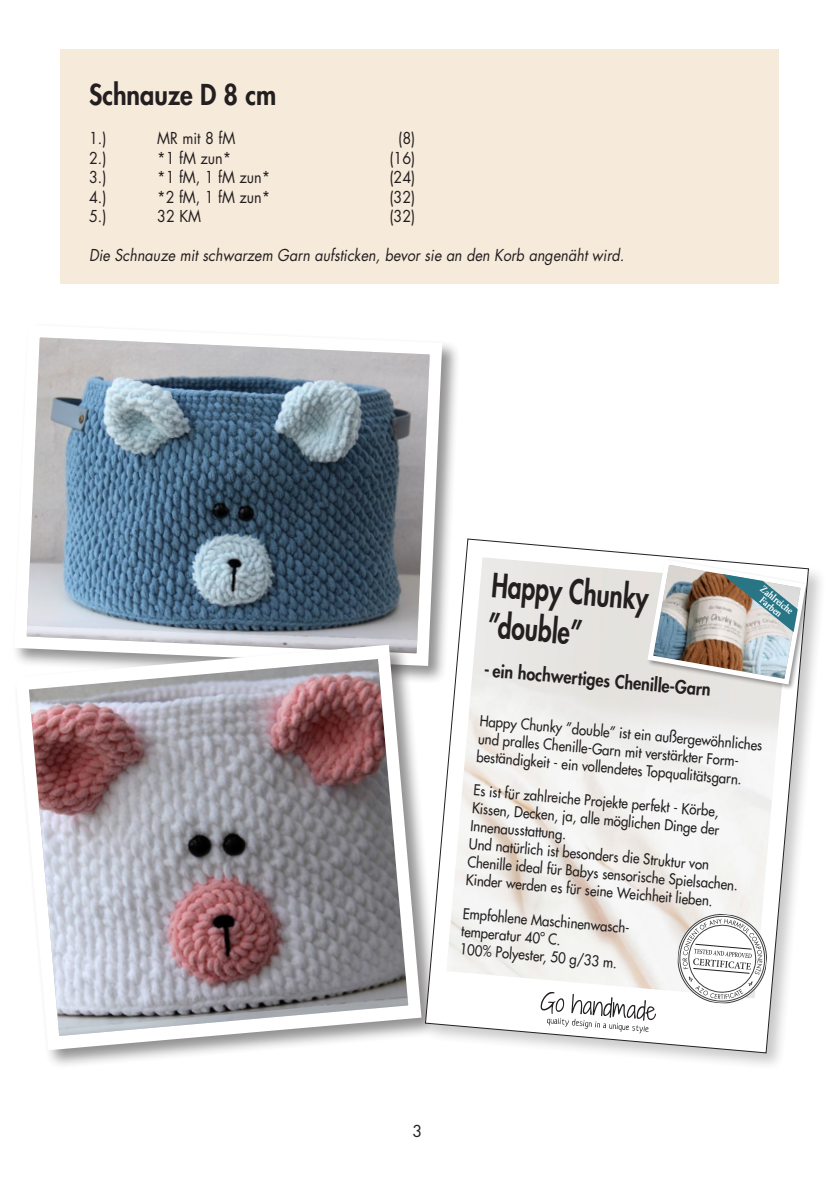
<style>
.page{position:relative;width:840px;height:1191px;background:#fff}
.page>*{position:absolute;margin:0;border:0;box-sizing:border-box;transform-origin:0 0}
.t1{font:800 32.6px/40.8px "Futura Std";color:#231f20;scale:.75 1}
.t2{font:800 28px "Futura Std";color:#231f20;scale:.9 1}
.t3{font:800 18px "Futura Std";color:#231f20;scale:.9 1}
.t4{font:16px "Futura Std";color:#231f20;scale:.9 1}
.t5{font:italic 16px "Futura Std";color:#231f20;scale:.9 1}
.t6{font:16px "Futura Std";color:#231f20}
.t7{font:500 14.6px/18px "Futura Std";color:#231f20;scale:.9 1}
.t8{font:700 10.4px/9px "Minion Pro";color:#fff;text-align:center;scale:.86 1}
</style>
<div class="page">
<svg style="left:26px;top:337px;width:422px;height:300px;background:#798a98"></svg>
<div style="left:13px;top:642px;width:428px;height:428px;background:#231f20;opacity:.5"></div>
<svg style="left:13px;top:637px;width:409px;height:420px"></svg>
<div style="left:422px;top:536px;width:404px;height:535px;background:#231f20;opacity:.24"></div>
<svg style="left:424px;top:538px;width:384px;height:515px"></svg>
<div style="left:61px;top:49px;width:717px;height:234px;background:#f6eada"></div>
<h2 class="t2" style="left:89px;top:77px;width:209px">Schnauze D 8 cm</h2>
<p class="t4" style="left:89px;top:128px;width:21px">1.)</p>
<p class="t4" style="left:157px;top:128px;width:88px">MR mit 8 fM</p>
<p class="t4" style="left:398px;top:128px;width:21px">(8)</p>
<p class="t4" style="left:89px;top:147px;width:21px">2.)</p>
<p class="t4" style="left:157px;top:147px;width:84px">*1 fM zun*</p>
<p class="t4" style="left:389px;top:147px;width:30px">(16)</p>
<p class="t4" style="left:89px;top:167px;width:21px">3.)</p>
<p class="t4" style="left:157px;top:167px;width:127px">*1 fM, 1 fM zun*</p>
<p class="t4" style="left:389px;top:167px;width:30px">(24)</p>
<p class="t4" style="left:89px;top:186px;width:21px">4.)</p>
<p class="t4" style="left:157px;top:186px;width:127px">*2 fM, 1 fM zun*</p>
<p class="t4" style="left:389px;top:186px;width:30px">(32)</p>
<p class="t4" style="left:89px;top:206px;width:21px">5.)</p>
<p class="t4" style="left:157px;top:206px;width:50px">32 KM</p>
<p class="t4" style="left:389px;top:206px;width:30px">(32)</p>
<p class="t5" style="left:89px;top:245px;width:596px">Die Schnauze mit schwarzem Garn aufsticken, bevor sie an den Korb angenäht wird.</p>
<h1 class="t1" style="left:493px;top:564px;width:211px;rotate:5deg">Happy Chunky ”double”</h1>
<p class="t3" style="left:485px;top:658px;width:254px;rotate:5deg">- ein hochwertiges Chenille-Garn</p>
<p class="t7" style="left:480px;top:711px;width:316px;rotate:5deg">Happy Chunky ”double” ist ein außergewöhnliches und pralles Chenille-Garn mit verstärkter Form&shy;beständigkeit - ein vollendetes Topqualitätsgarn.</p>
<p class="t7" style="left:474px;top:781px;width:303px;rotate:5deg">Es ist für zahlreiche Projekte perfekt - Körbe, Kissen, Decken, ja, alle möglichen Dinge der Innenausstattung.<br>Und natürlich ist besonders die Struktur von Chenille ideal für Babys sensorische Spielsachen.<br>Kinder werden es für seine Weichheit lieben.</p>
<p class="t7" style="left:463px;top:904px;width:191px;rotate:5deg">Empfohlene Maschinenwasch&shy;temperatur 40º C.<br>100% Polyester, 50 g/33 m.</p>
<p class="t8" style="left:764px;top:584px;width:47px;rotate:39deg">Zahlreiche<br>Farben</p>
<p class="t6" style="left:412px;top:1120px;width:11px">3</p>
</div>
